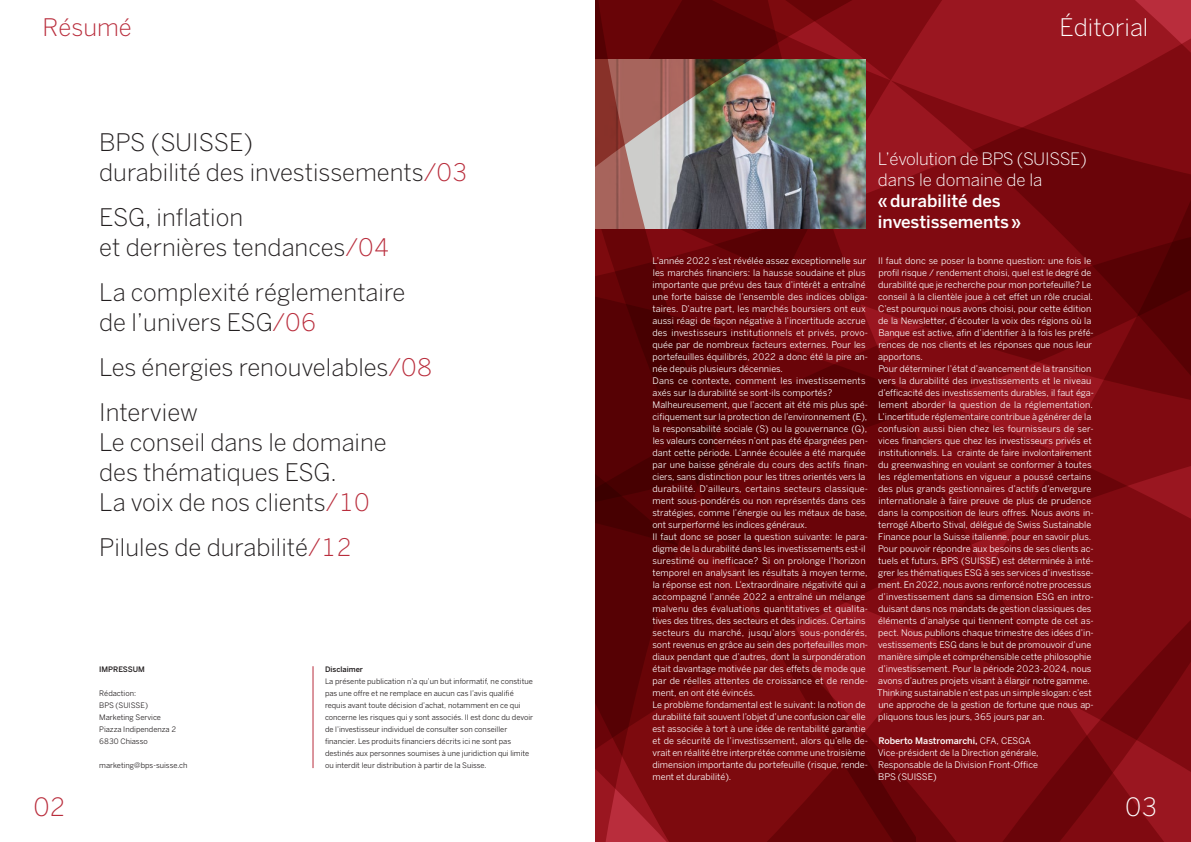
<style>
.page{position:relative;width:1191px;height:842px;background:#fff}
.page>*{position:absolute;margin:0;border:0;box-sizing:border-box;transform-origin:0 0}
.t1{font:300 25px "Benton Sans TF";color:#b92d3c}
.t2{font:300 25px "Benton Sans TF";color:#fff}
.t3{font:300 24px/30px "Benton Sans TF";color:#231f20}
.t4{font:300 24px "Benton Sans TF";color:#fff}
.t5{font:300 24px "Benton Sans TF";color:#b92d3c}
.t6{font:300 17px/21px "Benton Sans TF";letter-spacing:-.02em;color:#fff}
.t7{font:500 17px/21px "Benton Sans TF";color:#fff}
.t8{font:9px/12px "Benton Sans TF";color:#fff}
.t9{font:7.5px/12px "Benton Sans TF";color:#231f20}
.t10{font:500 7.5px "Benton Sans TF";color:#231f20}
.s1{color:#b92d3c}
.s2{font-weight:500}
</style>
<div class="page">
<svg style="left:967px;top:0;width:224px;height:842px;background:#7e0a11"></svg>
<svg style="left:916px;top:0;width:51px;height:842px;background:#810b12"></svg>
<svg style="left:595px;top:0;width:321px;height:842px;background:#701a1c"></svg>
<hr style="left:313px;top:666px;width:1px;height:102px;background:#b92d3c">
<h2 class="t5" style="left:43px;top:13px;width:91px">Résumé</h2>
<h2 class="t4" style="left:1059px;top:13px;width:90px">Éditorial</h2>
<h2 class="t3" style="left:99px;top:127px;width:370px">BPS (SUISSE)<br>durabilité des investissements<span class="s1">/03</span></h2>
<h2 class="t3" style="left:99px;top:202px;width:292px">ESG, inflation<br>et dernières tendances<span class="s1">/04</span></h2>
<h2 class="t3" style="left:99px;top:277px;width:308px">La complexité réglementaire de l’univers ESG<span class="s1">/06</span></h2>
<h2 class="t3" style="left:99px;top:345px;width:335px;line-height:45px">Les énergies renouvelables<span class="s1">/08<br></span>Interview</h2>
<h2 class="t3" style="left:99px;top:427px;width:289px">Le conseil dans le domaine des thématiques ESG.<br>La voix de nos clients<span class="s1">/10</span></h2>
<h2 class="t3" style="left:99px;top:532px;width:254px">Pilules de durabilité<span class="s1">/12</span></h2>
<h1 class="t1" style="left:33px;top:792px;width:34px">02</h1>
<p class="t10" style="left:99px;top:665px;width:47px">IMPRESSUM</p>
<p class="t9" style="left:99px;top:687px;width:78px">Rédaction:<br>BPS (SUISSE)<br>Marketing Service<br>Piazza Indipendenza 2<br>6830 Chiasso</p>
<p class="t9" style="left:99px;top:759px;width:90px">marketing@bps-suisse.ch</p>
<p class="t10" style="left:325px;top:665px;width:40px">Disclaimer</p>
<p class="t9" style="left:325px;top:675px;width:210px">La présente publication n’a qu’un but informatif, ne constitue pas une offre et ne remplace en aucun cas l’avis qualifié requis avant toute décision d’achat, notamment en ce qui concerne les risques qui y sont associés. Il est donc du devoir de l’investisseur individuel de consulter son conseiller financier. Les produits financiers décrits ici ne sont pas destinés aux personnes soumises à une juridiction qui limite ou interdit leur distribution à partir de la Suisse.</p>
<h3 class="t6" style="left:878px;top:148px;width:210px">L’évolution de BPS (SUISSE) dans le domaine de la</h3>
<h3 class="t7" style="left:878px;top:190px;width:145px">« durabilité des investissements »</h3>
<p class="t8" style="left:652px;top:255px;width:217px">L’année 2022 s’est révélée assez exceptionnelle sur les marchés financiers: la hausse soudaine et plus importante que prévu des taux d’intérêt a entraîné une forte baisse de l’ensemble des indices obliga&shy;taires. D’autre part, les marchés boursiers ont eux aussi réagi de façon négative à l’incertitude accrue des investisseurs institutionnels et privés, provo&shy;quée par de nombreux facteurs externes. Pour les portefeuilles équilibrés, 2022 a donc été la pire an&shy;née depuis plusieurs décennies.<br>Dans ce contexte, comment les investissements axés sur la durabilité se sont-ils comportés?<br>Malheureusement, que l’accent ait été mis plus spé&shy;cifiquement sur la protection de l’environnement (E), la responsabilité sociale (S) ou la gouvernance (G), les valeurs concernées n’ont pas été épargnées pen&shy;dant cette période. L’année écoulée a été marquée par une baisse générale du cours des actifs finan&shy;ciers, sans distinction pour les titres orientés vers la durabilité. D’ailleurs, certains secteurs classique&shy;ment sous-pondérés ou non représentés dans ces stratégies, comme l’énergie ou les métaux de base, ont surperformé les indices généraux.<br>Il faut donc se poser la question suivante: le para&shy;digme de la durabilité dans les investissements est-il surestimé ou inefficace? Si on prolonge l’horizon temporel en analysant les résultats à moyen terme, la réponse est non. L’extraordinaire négativité qui a accompagné l’année 2022 a entraîné un mélange malvenu des évaluations quantitatives et qualita&shy;tives des titres, des secteurs et des indices. Certains secteurs du marché, jusqu’alors sous-pondérés, sont revenus en grâce au sein des portefeuilles mon&shy;diaux pendant que d’autres, dont la surpondération était davantage motivée par des effets de mode que par de réelles attentes de croissance et de rende&shy;ment, en ont été évincés.<br>Le problème fondamental est le suivant: la notion de durabilité fait souvent l’objet d’une confusion car elle est associée à tort à une idée de rentabilité garantie et de sécurité de l’investissement, alors qu’elle de&shy;vrait en réalité être interprétée comme une troisième dimension importante du portefeuille (risque, rende&shy;ment et durabilité).</p>
<p class="t8" style="left:877px;top:254px;width:218px">Il faut donc se poser la bonne question: une fois le profil risque / rendement choisi, quel est le degré de durabilité que je recherche pour mon portefeuille? Le conseil à la clientèle joue à cet effet un rôle crucial.<br>C’est pourquoi nous avons choisi, pour cette édition de la Newsletter, d’écouter la voix des régions où la Banque est active, afin d’identifier à la fois les préfé&shy;rences de nos clients et les réponses que nous leur apportons.<br>Pour déterminer l’état d’avancement de la transition vers la durabilité des investissements et le niveau d’efficacité des investissements durables, il faut éga&shy;lement aborder la question de la réglementation.<br>L’incertitude réglementaire contribue à générer de la confusion aussi bien chez les fournisseurs de ser&shy;vices financiers que chez les investisseurs privés et institutionnels. La crainte de faire involontairement du greenwashing en voulant se conformer à toutes les réglementations en vigueur a poussé certains des plus grands gestionnaires d’actifs d’envergure internationale à faire preuve de plus de prudence dans la composition de leurs offres. Nous avons in&shy;terrogé Alberto Stival, délégué de Swiss Sustainable Finance pour la Suisse italienne, pour en savoir plus.<br>Pour pouvoir répondre aux besoins de ses clients ac&shy;tuels et futurs, BPS (SUISSE) est déterminée à inté&shy;grer les thématiques ESG à ses services d’investisse&shy;ment. En 2022, nous avons renforcé notre processus d’investissement dans sa dimension ESG en intro&shy;duisant dans nos mandats de gestion classiques des éléments d’analyse qui tiennent compte de cet as&shy;pect. Nous publions chaque trimestre des idées d’in&shy;vestissements ESG dans le but de promouvoir d’une manière simple et compréhensible cette philosophie d’investissement. Pour la période 2023-2024, nous avons d’autres projets visant à élargir notre gamme.<br>Thinking sustainable n’est pas un simple slogan: c’est une approche de la gestion de fortune que nous ap&shy;pliquons tous les jours, 365 jours par an.</p>
<p class="t8" style="left:878px;top:734px;width:162px"><span class="s2">Roberto Mastromarchi,</span> CFA, CESGA<br>Vice-président de la Direction générale,<br>Responsable de la Division Front-Office<br>BPS (SUISSE)</p>
<h1 class="t2" style="left:1125px;top:792px;width:34px">03</h1>
</div>
